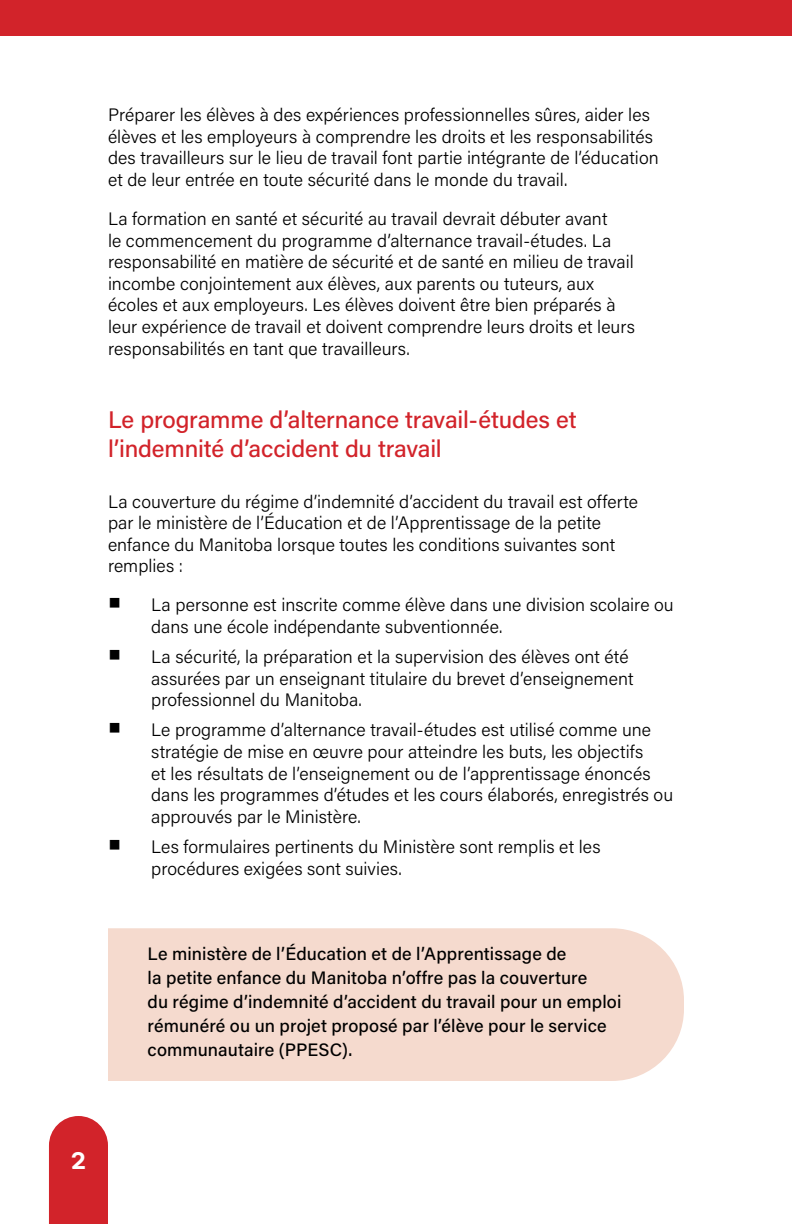
<style>
.page{position:relative;width:792px;height:1224px;background:#fff}
.page>*{position:absolute;margin:0;border:0;box-sizing:border-box;transform-origin:0 0}
.Head_A-h2{font:500 24px/28.8px "Acumin Pro";letter-spacing:-.01em;color:#d2232a}
.t1{font:700 24px "Filson Pro";color:#fff}
.Paragraph_End___3{font:300 18px/21.6px "Acumin Pro";letter-spacing:.005em;color:#000}
.Paragraph___12{font:300 18px/21.6px "Acumin Pro";letter-spacing:.005em;color:#000}
.Note_Fig_Paragraph{font:500 18px/24px "Acumin Pro";letter-spacing:.005em;color:#000}
.s1{font-family:"Arial Unicode MS";font-weight:400;font-size:22px}
</style>
<div class="page">
<div style="left:49px;top:1116px;width:59px;height:108px;background:#d2232a"></div>
<div style="left:0;top:0;width:792px;height:36px;background:#d2232a"></div>
<div style="left:108px;top:928px;width:576px;height:153px;background:#f5dace"></div>
<p class="Paragraph___12" style="left:108px;top:103px;width:552px">Préparer les élèves à des expériences professionnelles sûres, aider les élèves et les employeurs à comprendre les droits et les responsabilités des travailleurs sur le lieu de travail font partie intégrante de l’éducation et de leur entrée en toute sécurité dans le monde du travail.</p>
<p class="Paragraph_End___3" style="left:108px;top:207px;width:528px">La formation en santé et sécurité au travail devrait débuter avant<br>le commencement du programme d’alternance travail-études. La responsabilité en matière de sécurité et de santé en milieu de travail incombe conjointement aux élèves, aux parents ou tuteurs, aux écoles et aux employeurs. Les élèves doivent être bien préparés à leur expérience de travail et doivent comprendre leurs droits et leurs responsabilités en tant que travailleurs.</p>
<h2 class="Head_A-h2" style="left:108px;top:405px;width:470px">Le programme d’alternance travail-études et l’indemnité d’accident du travail</h2>
<p class="Paragraph___12" style="left:108px;top:490px;width:532px">La couverture du régime d’indemnité d’accident du travail est offerte par le ministère de l’Éducation et de l’Apprentissage de la petite enfance du Manitoba lorsque toutes les conditions suivantes sont remplies :</p>
<p class="Paragraph_End___3" style="left:151px;top:593px;width:524px;text-indent:-43px"><span class="s1">■</span> La personne est inscrite comme élève dans une division scolaire ou dans une école indépendante subventionnée.</p>
<p class="Paragraph_End___3" style="left:151px;top:645px;width:484px;text-indent:-43px"><span class="s1">■</span> La sécurité, la préparation et la supervision des élèves ont été assurées par un enseignant titulaire du brevet d’enseignement professionnel du Manitoba.</p>
<p class="Paragraph_End___3" style="left:151px;top:719px;width:524px;text-indent:-43px"><span class="s1">■</span> Le programme d’alternance travail-études est utilisé comme une stratégie de mise en œuvre pour atteindre les buts, les objectifs<br>et les résultats de l’enseignement ou de l’apprentissage énoncés dans les programmes d’études et les cours élaborés, enregistrés ou approuvés par le Ministère.</p>
<p class="Paragraph_End___3" style="left:151px;top:835px;width:451px;text-indent:-43px"><span class="s1">■</span> Les formulaires pertinents du Ministère sont remplis et les procédures exigées sont suivies.</p>
<p class="Note_Fig_Paragraph" style="left:148px;top:940px;width:475px">Le ministère de l’Éducation et de l’Apprentissage de<br>la petite enfance du Manitoba n’offre pas la couverture<br>du régime d’indemnité d’accident du travail pour un emploi rémunéré ou un projet proposé par l’élève pour le service communautaire (PPESC).</p>
<h1 class="t1" style="left:71px;top:1146px;width:16px">2</h1>
</div>
